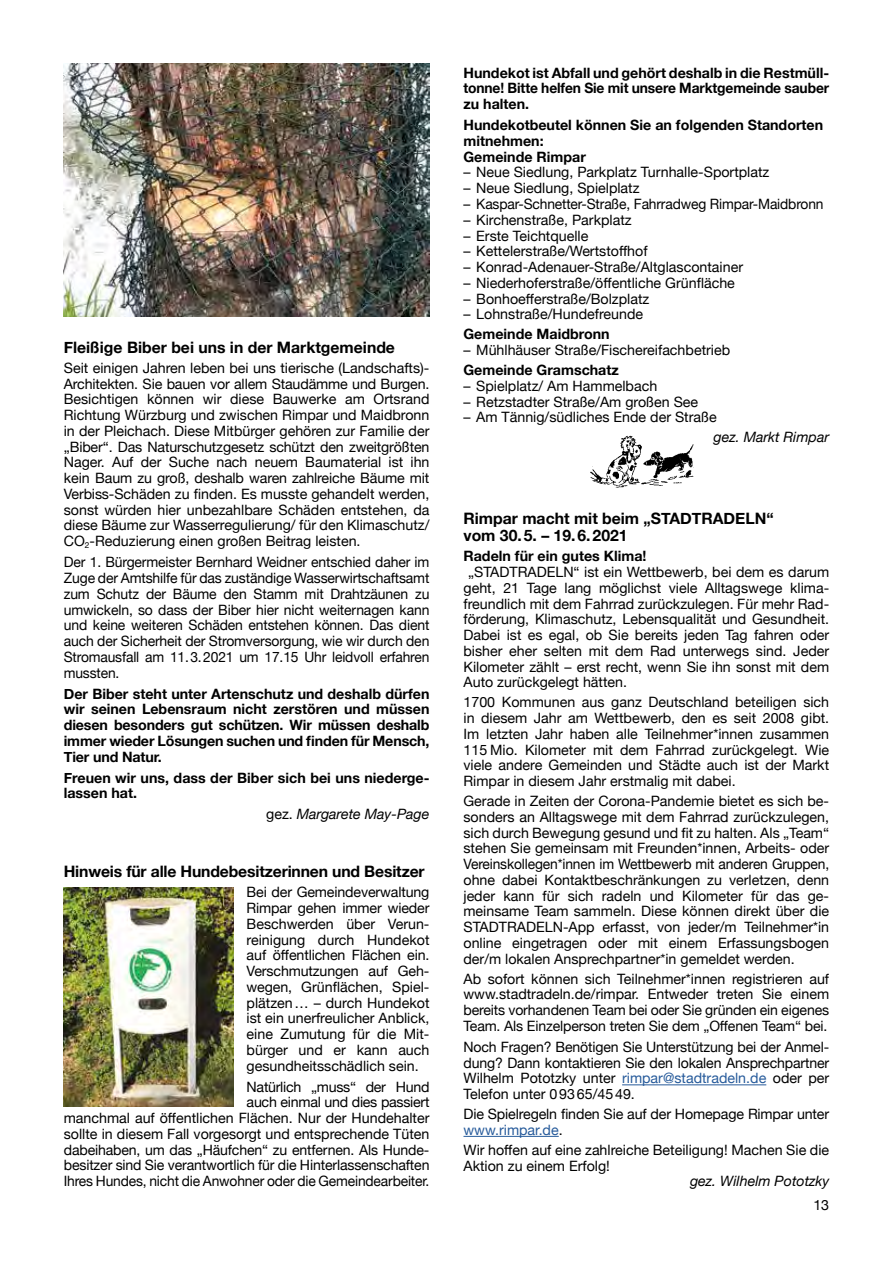
<style>
.page{position:relative;width:893px;height:1263px;background:#fff}
.page>*{position:absolute;margin:0;border:0;box-sizing:border-box;transform-origin:0 0}
.t1{font:700 15.75px/17.2px "Helvetica Neue";color:#000}
.t2{font:14.25px/15.8px "Helvetica Neue";color:#000;text-align:justify}
.t3{font:700 14.25px/15.8px "Helvetica Neue";color:#000;text-align:justify}
.t4{font:italic 14.25px "Helvetica Neue";color:#000}
.s1{font-style:normal}
.s2{color:#275b9b}
</style>
<div class="page">
<img style="left:64px;top:887px;width:170px;height:219px">
<img style="left:64px;top:64px;width:365px;height:252px">
<img style="left:590px;top:435px;width:104px;height:53px">
<hr style="left:622px;top:1084px;width:144px;height:1px;background:#275b9b">
<hr style="left:463px;top:1136px;width:96px;height:1px;background:#275b9b">
<p class="t1" style="left:64px;top:339px;width:333px">Fleißige Biber bei uns in der Marktgemeinde</p>
<p class="t2" style="left:64px;top:361px;width:367px">Seit einigen Jahren leben bei uns tierische (Landschafts)- Architekten. Sie bauen vor allem Staudämme und Burgen.<br>Besichtigen können wir diese Bauwerke am Ortsrand Richtung Würzburg und zwischen Rimpar und Maidbronn in der Pleichach. Diese Mitbürger gehören zur Familie der „Biber“. Das Naturschutzgesetz schützt den zweitgrößten Nager. Auf der Suche nach neuem Baumaterial ist ihn kein Baum zu groß, deshalb waren zahlreiche Bäume mit Verbiss-Schäden zu finden. Es musste gehandelt werden, sonst würden hier unbezahlbare Schäden entstehen, da diese Bäume zur Wasserregulierung/ für den Klimaschutz/ CO<sub>2</sub>-Reduzierung einen großen Beitrag leisten.</p>
<p class="t2" style="left:64px;top:555px;width:367px">Der 1. Bürgermeister Bernhard Weidner entschied daher im Zuge der Amtshilfe für das zuständige Wasserwirtschaftsamt zum Schutz der Bäume den Stamm mit Drahtzäunen zu umwickeln, so dass der Biber hier nicht weiternagen kann und keine weiteren Schäden entstehen können. Das dient auch der Sicherheit der Stromversorgung, wie wir durch den Stromausfall am 11.3.2021 um 17.15 Uhr leidvoll erfahren mussten.</p>
<p class="t3" style="left:64px;top:686px;width:367px">Der Biber steht unter Artenschutz und deshalb dürfen wir seinen Lebensraum nicht zerstören und müssen diesen besonders gut schützen. Wir müssen deshalb immer wieder Lösungen suchen und finden für Mensch, Tier und Natur.</p>
<p class="t3" style="left:64px;top:770px;width:367px">Freuen wir uns, dass der Biber sich bei uns niederge&shy;lassen hat.</p>
<p class="t4" style="left:266px;top:804px;width:165px"><span class="s1">gez.</span> Margarete May-Page</p>
<p class="t1" style="left:64px;top:863px;width:362px">Hinweis für alle Hundebesitzerinnen und Besitzer</p>
<p class="t2" style="left:247px;top:885px;width:184px">Bei der Gemeindeverwaltung Rimpar gehen immer wieder Beschwerden über Verun&shy;reinigung durch Hundekot auf öffentlichen Flächen ein.<br>Verschmutzungen auf Geh&shy;wegen, Grünflächen, Spiel&shy;plätzen… – durch Hundekot ist ein unerfreulicher Anblick, eine Zumutung für die Mit&shy;bürger und er kann auch gesundheitsschädlich sein.</p>
<p class="t2" style="left:64px;top:1079px;width:367px;text-align:right">Natürlich „muss“ der Hund<br>auch einmal und dies passiert<br>manchmal auf öffentlichen Flächen. Nur der Hundehalter sollte in diesem Fall vorgesorgt und entsprechende Tüten dabeihaben, um das „Häufchen“ zu entfernen. Als Hunde&shy;besitzer sind Sie verantwortlich für die Hinterlassenschaften Ihres Hundes, nicht die Anwohner oder die Gemeindearbeiter.</p>
<p class="t3" style="left:463px;top:65px;width:367px">Hundekot ist Abfall und gehört deshalb in die Restmüll&shy;tonne! Bitte helfen Sie mit unsere Marktgemeinde sauber zu halten.</p>
<p class="t3" style="left:463px;top:118px;width:361px;text-align:left">Hundekotbeutel können Sie an folgenden Standorten mitnehmen:<br>Gemeinde Rimpar</p>
<p class="t2" style="left:463px;top:165px;width:307px">– Neue Siedlung, Parkplatz Turnhalle-Sportplatz</p>
<p class="t2" style="left:463px;top:181px;width:178px">– Neue Siedlung, Spielplatz</p>
<p class="t2" style="left:463px;top:197px;width:362px">– Kaspar-Schnetter-Straße, Fahrradweg Rimpar-Maidbronn</p>
<p class="t2" style="left:463px;top:213px;width:170px">– Kirchenstraße, Parkplatz</p>
<p class="t2" style="left:463px;top:228px;width:126px">– Erste Teichtquelle</p>
<p class="t2" style="left:463px;top:244px;width:186px">– Kettelerstraße/Wertstoffhof</p>
<p class="t2" style="left:463px;top:260px;width:281px">– Konrad-Adenauer-Straße/Altglascontainer</p>
<p class="t2" style="left:463px;top:276px;width:273px">– Niederhoferstraße/öffentliche Grünfläche</p>
<p class="t2" style="left:463px;top:291px;width:187px">– Bonhoefferstraße/Bolzplatz</p>
<p class="t2" style="left:463px;top:307px;width:181px">– Lohnstraße/Hundefreunde</p>
<p class="t3" style="left:463px;top:327px;width:148px">Gemeinde Maidbronn</p>
<p class="t2" style="left:463px;top:343px;width:268px">– Mühlhäuser Straße/Fischereifachbetrieb</p>
<p class="t3" style="left:463px;top:362px;width:157px">Gemeinde Gramschatz</p>
<p class="t2" style="left:463px;top:379px;width:195px">– Spielplatz/ Am Hammelbach</p>
<p class="t2" style="left:463px;top:394px;width:236px">– Retzstadter Straße/Am großen See</p>
<p class="t2" style="left:463px;top:410px;width:255px">– Am Tännig/südliches Ende der Straße</p>
<p class="t4" style="left:714px;top:427px;width:117px">gez. Markt Rimpar</p>
<p class="t1" style="left:463px;top:510px;width:312px">Rimpar macht mit beim „STADTRADELN“ vom 30.5. – 19.6.2021</p>
<p class="t3" style="left:463px;top:549px;width:185px">Radeln für ein gutes Klima!</p>
<p class="t2" style="left:463px;top:565px;width:367px;text-indent:5px">„STADTRADELN“ ist ein Wettbewerb, bei dem es darum geht, 21 Tage lang möglichst viele Alltagswege klima&shy;freundlich mit dem Fahrrad zurückzulegen. Für mehr Rad&shy;förderung, Klimaschutz, Lebensqualität und Gesundheit.<br>Dabei ist es egal, ob Sie bereits jeden Tag fahren oder bisher eher selten mit dem Rad unterwegs sind. Jeder Kilometer zählt – erst recht, wenn Sie ihn sonst mit dem Auto zurückgelegt hätten.</p>
<p class="t2" style="left:463px;top:695px;width:367px">1700 Kommunen aus ganz Deutschland beteiligen sich in diesem Jahr am Wettbewerb, den es seit 2008 gibt.<br>Im letzten Jahr haben alle Teilnehmer*innen zusammen 115 Mio. Kilometer mit dem Fahrrad zurückgelegt. Wie viele andere Gemeinden und Städte auch ist der Markt Rimpar in diesem Jahr erstmalig mit dabei.</p>
<p class="t2" style="left:463px;top:794px;width:367px">Gerade in Zeiten der Corona-Pandemie bietet es sich be&shy;sonders an Alltagswege mit dem Fahrrad zurückzulegen, sich durch Bewegung gesund und fit zu halten. Als „Team“ stehen Sie gemeinsam mit Freunden*innen, Arbeits- oder Vereinskollegen*innen im Wettbewerb mit anderen Gruppen, ohne dabei Kontaktbeschränkungen zu verletzen, denn jeder kann für sich radeln und Kilometer für das ge&shy;meinsame Team sammeln. Diese können direkt über die STADTRADELN-App erfasst, von jeder/m Teilnehmer*in online eingetragen oder mit einem Erfassungsbogen der/m lokalen Ansprechpartner*in gemeldet werden.</p>
<p class="t2" style="left:463px;top:971px;width:367px">Ab sofort können sich Teilnehmer*innen registrieren auf www.stadtradeln.de/rimpar. Entweder treten Sie einem bereits vorhandenen Team bei oder Sie gründen ein eigenes Team. Als Einzelperson treten Sie dem „Offenen Team“ bei.</p>
<p class="t2" style="left:463px;top:1040px;width:367px">Noch Fragen? Benötigen Sie Unterstützung bei der Anmel&shy;dung? Dann kontaktieren Sie den lokalen Ansprechpartner Wilhelm Pototzky unter <span class="s2">rimpar@stadtradeln.de</span> oder per Telefon unter 09365/4549.</p>
<p class="t2" style="left:463px;top:1107px;width:367px">Die Spielregeln finden Sie auf der Homepage Rimpar unter <span class="s2">www.rimpar.de</span>.</p>
<p class="t2" style="left:463px;top:1143px;width:367px">Wir hoffen auf eine zahlreiche Beteiligung! Machen Sie die<br>Aktion zu einem Erfolg!</p>
<p class="t4" style="left:690px;top:1171px;width:141px">gez. Wilhelm Pototzky</p>
<p class="t2" style="left:813px;top:1197px;width:17px">13</p>
</div>
